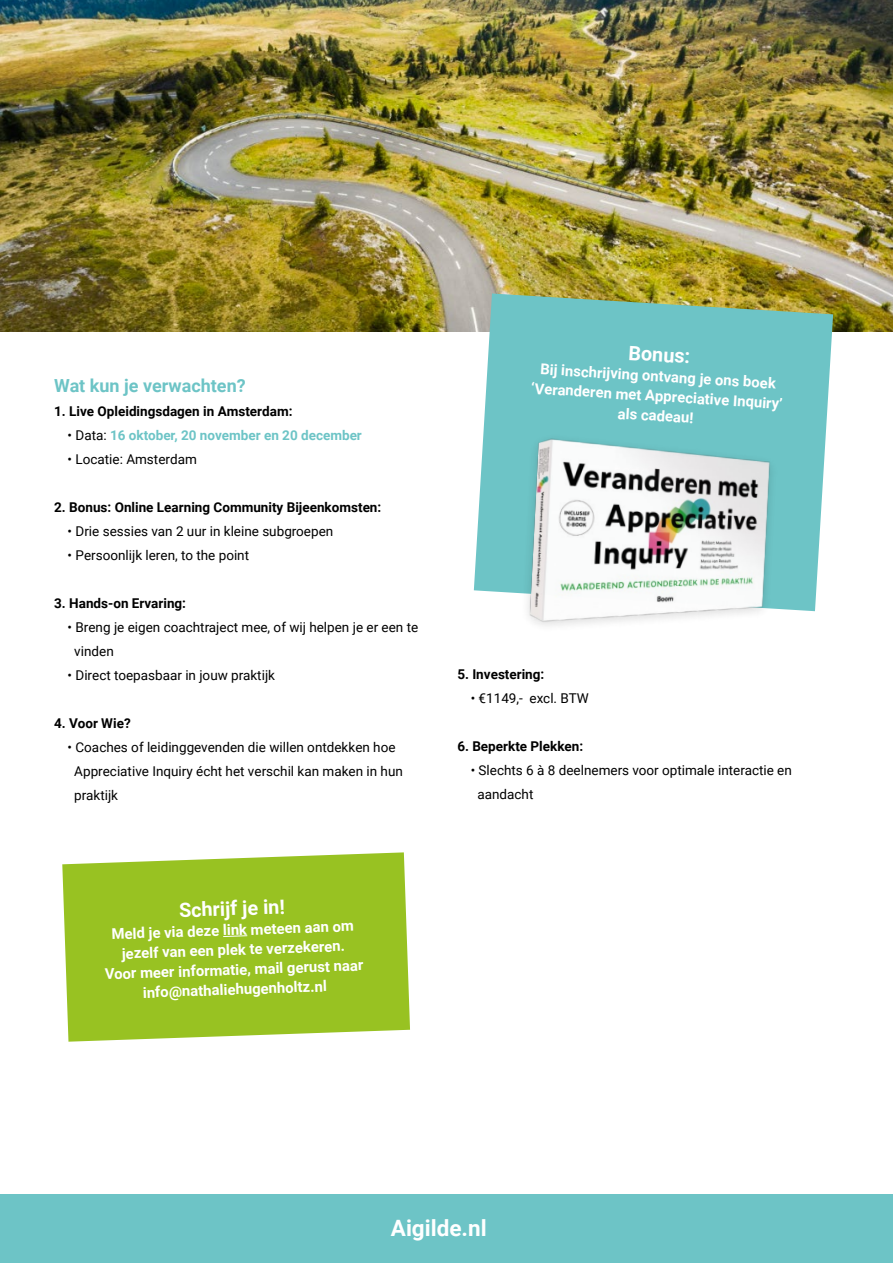
<style>
.page{position:relative;width:893px;height:1263px;background:#fff}
.page>*{position:absolute;margin:0;border:0;box-sizing:border-box;transform-origin:0 0}
.t1{font:700 22.5px "Roboto";color:#fff}
.t2{font:700 19.8px "Roboto";color:#fff}
.t3{font:700 18px "Roboto";color:#6dc4c6}
.t4{font:700 14.85px/19.8px "Roboto";color:#fff;text-align:center}
.t5{font:13.5px/24px "Roboto";color:#000}
.t6{font:700 13.5px "Roboto";color:#000}
.t7{font:700 13.5px "Roboto";color:#6dc4c6}
.s1{font-weight:400;color:#000}
</style>
<div class="page">
<img style="left:0;top:0;width:893px;height:331px">
<svg style="left:474px;top:293px;width:359px;height:318px;background:#7ec6c1"></svg>
<div style="left:0;top:1195px;width:893px;height:68px;background:#6dc4c6"></div>
<svg style="left:62px;top:852px;width:348px;height:190px;background:#a0c734"></svg>
<svg style="left:222px;top:935px;width:26px;height:2px"></svg>
<img style="left:510px;top:423px;width:281px;height:203px">
<h3 class="t3" style="left:54px;top:373px;width:193px">Wat kun je verwachten?</h3>
<p class="t6" style="left:54px;top:402px;width:240px">1. Live Opleidingsdagen in Amsterdam:</p>
<p class="t7" style="left:68px;top:426px;width:296px"><span class="s1">• Data:</span> 16 oktober, 20 november en 20 december</p>
<p class="t5" style="left:68px;top:447px;width:131px">• Locatie: Amsterdam</p>
<p class="t6" style="left:54px;top:498px;width:329px">2. Bonus: Online Learning Community Bijeenkomsten:</p>
<p class="t5" style="left:68px;top:519px;width:267px">• Drie sessies van 2 uur in kleine subgroepen</p>
<p class="t5" style="left:68px;top:543px;width:183px">• Persoonlijk leren, to the point</p>
<p class="t6" style="left:54px;top:594px;width:133px">3. Hands-on Ervaring:</p>
<p class="t5" style="left:74px;top:615px;width:345px;text-indent:-7px">• Breng je eigen coachtraject mee, of wij helpen je er een te vinden</p>
<p class="t5" style="left:68px;top:663px;width:209px">• Direct toepasbaar in jouw praktijk</p>
<p class="t6" style="left:54px;top:714px;width:78px">4. Voor Wie?</p>
<p class="t5" style="left:74px;top:735px;width:330px;text-indent:-7px">• Coaches of leidinggevenden die willen ontdekken hoe<br>Appreciative Inquiry écht het verschil kan maken in hun praktijk</p>
<h2 class="t2" style="left:179px;top:896px;width:107px;rotate:-2deg">Schrijf je in!</h2>
<p class="t4" style="left:103px;top:924px;width:260px;rotate:-2deg">Meld je via deze link meteen aan om jezelf van een plek te verzekeren.<br>Voor meer informatie, mail gerust naar info@nathaliehugenholtz.nl</p>
<h2 class="t2" style="left:629px;top:339px;width:63px;rotate:3deg">Bonus:</h2>
<p class="t4" style="left:533px;top:357px;width:253px;rotate:4deg">Bij inschrijving ontvang je ons boek ‘Veranderen met Appreciative Inquiry’ als cadeau!</p>
<p class="t6" style="left:457px;top:665px;width:89px">5. Investering:</p>
<p class="t5" style="left:471px;top:686px;width:120px">• €1149,- excl. BTW</p>
<p class="t6" style="left:457px;top:737px;width:127px">6. Beperkte Plekken:</p>
<p class="t5" style="left:477px;top:758px;width:316px;text-indent:-7px">• Slechts 6 à 8 deelnemers voor optimale interactie en aandacht</p>
<h1 class="t1" style="left:391px;top:1212px;width:97px">Aigilde.nl</h1>
</div>
